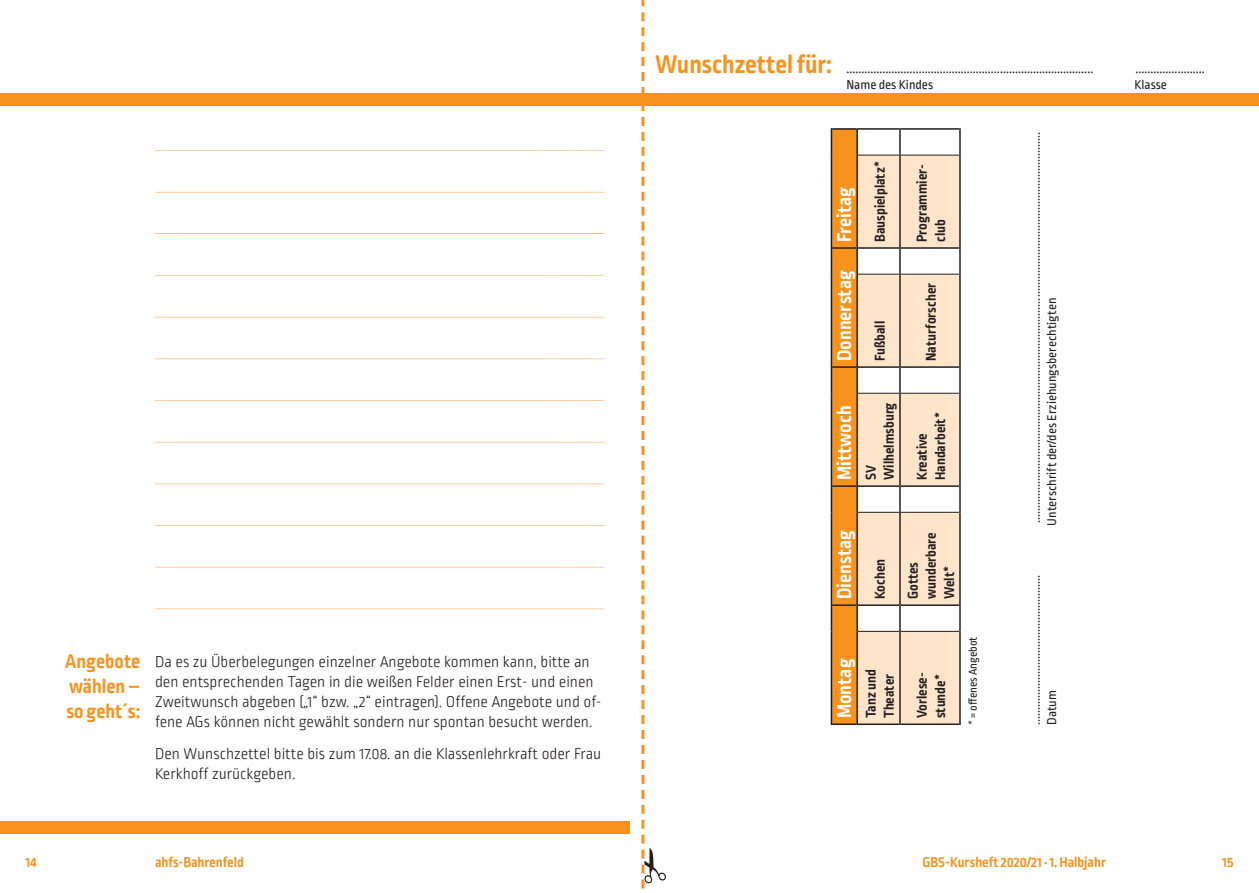
<style>
.page{position:relative;width:1259px;height:893px;background:#fff}
.page>*{position:absolute;margin:0;border:0;box-sizing:border-box;transform-origin:0 0}
.t1{font:700 21px "Ropa Soft Pro";color:#fff}
.t2{font:700 21px/25.2px "Ropa Soft Pro";color:#f7931d;text-align:justify}
.t3{font:300 16.5px/19.8px "Ropa Soft Pro";color:#231f20}
.t4{font:700 15px/18px "Ropa Soft Pro";color:#231f20}
.t5{font:700 15px "Ropa Soft Pro";color:#f7931d}
.t6{font:13.5px "Ropa Soft Pro";color:#231f20}
.t7{font:12px "Ropa Soft Pro";color:#231f20}
.s1{font-weight:700;font-size:27px;color:#f7931d}
</style>
<div class="page">
<svg style="left:0;top:93px;width:602px;height:741px"></svg>
<div style="left:836px;top:129px;width:123px;height:596px;background:#fee5ca"></div>
<svg style="left:832px;top:130px;width:24px;height:593px"></svg>
<svg style="left:858px;top:130px;width:101px;height:501px"></svg>
<hr style="left:899px;top:632px;width:1px;height:93px;background:#231f20">
<svg style="left:899px;top:605px;width:1px;height:26px"></svg>
<hr style="left:899px;top:513px;width:1px;height:92px;background:#231f20">
<svg style="left:899px;top:486px;width:1px;height:26px"></svg>
<hr style="left:899px;top:394px;width:1px;height:92px;background:#231f20">
<svg style="left:899px;top:367px;width:1px;height:26px"></svg>
<hr style="left:899px;top:275px;width:1px;height:92px;background:#231f20">
<svg style="left:899px;top:248px;width:1px;height:26px"></svg>
<hr style="left:899px;top:155px;width:1px;height:93px;background:#231f20">
<svg style="left:899px;top:128px;width:1px;height:27px"></svg>
<hr style="left:959px;top:631px;width:1px;height:94px;background:#231f20">
<svg style="left:959px;top:605px;width:1px;height:26px"></svg>
<hr style="left:959px;top:512px;width:1px;height:93px;background:#231f20">
<svg style="left:959px;top:486px;width:1px;height:26px"></svg>
<hr style="left:959px;top:393px;width:1px;height:93px;background:#231f20">
<svg style="left:959px;top:367px;width:1px;height:26px"></svg>
<hr style="left:959px;top:274px;width:1px;height:93px;background:#231f20">
<svg style="left:959px;top:248px;width:1px;height:26px"></svg>
<hr style="left:959px;top:155px;width:1px;height:93px;background:#231f20">
<svg style="left:959px;top:128px;width:1px;height:27px"></svg>
<hr style="left:858px;top:128px;width:41px;height:2px;background:#231f20">
<hr style="left:900px;top:128px;width:59px;height:2px;background:#231f20">
<hr style="left:830px;top:631px;width:2px;height:94px;background:#231f20">
<hr style="left:832px;top:723px;width:24px;height:2px;background:#231f20">
<hr style="left:830px;top:605px;width:2px;height:26px;background:#231f20">
<hr style="left:830px;top:512px;width:2px;height:93px;background:#231f20">
<hr style="left:830px;top:486px;width:2px;height:26px;background:#231f20">
<hr style="left:830px;top:393px;width:2px;height:93px;background:#231f20">
<hr style="left:830px;top:367px;width:2px;height:26px;background:#231f20">
<hr style="left:830px;top:274px;width:2px;height:93px;background:#231f20">
<hr style="left:830px;top:248px;width:2px;height:26px;background:#231f20">
<hr style="left:830px;top:155px;width:2px;height:93px;background:#231f20">
<hr style="left:830px;top:128px;width:2px;height:27px;background:#231f20">
<hr style="left:832px;top:128px;width:24px;height:2px;background:#231f20">
<hr style="left:832px;top:604px;width:24px;height:2px;background:#231f20">
<hr style="left:832px;top:485px;width:24px;height:2px;background:#231f20">
<hr style="left:832px;top:366px;width:24px;height:2px;background:#231f20">
<hr style="left:832px;top:247px;width:24px;height:2px;background:#231f20">
<hr style="left:856px;top:631px;width:2px;height:94px;background:#231f20">
<hr style="left:856px;top:605px;width:2px;height:26px;background:#231f20">
<hr style="left:856px;top:512px;width:2px;height:93px;background:#231f20">
<hr style="left:856px;top:486px;width:2px;height:26px;background:#231f20">
<hr style="left:856px;top:393px;width:2px;height:93px;background:#231f20">
<hr style="left:856px;top:367px;width:2px;height:26px;background:#231f20">
<hr style="left:856px;top:274px;width:2px;height:93px;background:#231f20">
<hr style="left:856px;top:248px;width:2px;height:26px;background:#231f20">
<hr style="left:856px;top:155px;width:2px;height:93px;background:#231f20">
<hr style="left:856px;top:128px;width:2px;height:27px;background:#231f20">
<hr style="left:858px;top:723px;width:41px;height:2px;background:#231f20">
<hr style="left:858px;top:604px;width:41px;height:2px;background:#231f20">
<hr style="left:900px;top:723px;width:59px;height:2px;background:#231f20">
<hr style="left:900px;top:604px;width:59px;height:2px;background:#231f20">
<hr style="left:858px;top:631px;width:42px;height:1px;background:#231f20">
<hr style="left:900px;top:631px;width:59px;height:1px;background:#231f20">
<hr style="left:858px;top:512px;width:42px;height:1px;background:#231f20">
<hr style="left:900px;top:512px;width:59px;height:1px;background:#231f20">
<hr style="left:858px;top:485px;width:41px;height:2px;background:#231f20">
<hr style="left:858px;top:366px;width:41px;height:2px;background:#231f20">
<hr style="left:900px;top:485px;width:59px;height:2px;background:#231f20">
<hr style="left:900px;top:366px;width:59px;height:2px;background:#231f20">
<hr style="left:858px;top:393px;width:42px;height:1px;background:#231f20">
<hr style="left:900px;top:393px;width:59px;height:1px;background:#231f20">
<hr style="left:858px;top:274px;width:42px;height:1px;background:#231f20">
<hr style="left:900px;top:274px;width:59px;height:1px;background:#231f20">
<hr style="left:858px;top:247px;width:41px;height:2px;background:#231f20">
<hr style="left:900px;top:247px;width:59px;height:2px;background:#231f20">
<hr style="left:858px;top:155px;width:42px;height:1px;background:#231f20">
<hr style="left:900px;top:155px;width:59px;height:1px;background:#231f20">
<svg style="left:641px;top:0;width:25px;height:889px"></svg>
<div style="left:0;top:94px;width:1259px;height:12px;background:#f7931d"></div>
<div style="left:0;top:821px;width:629px;height:12px;background:#f7931d"></div>
<hr style="left:570px;top:150px;width:34px;height:1px;background:#fcc180">
<hr style="left:536px;top:150px;width:33px;height:1px;background:#fcc180">
<hr style="left:155px;top:150px;width:382px;height:1px;background:#fcc180">
<hr style="left:567px;top:192px;width:37px;height:1px;background:#fcc180">
<hr style="left:518px;top:192px;width:38px;height:1px;background:#fcc180">
<svg style="left:555px;top:192px;width:12px;height:1px"></svg>
<hr style="left:155px;top:192px;width:363px;height:1px;background:#fcc180">
<hr style="left:567px;top:234px;width:37px;height:1px;background:#fcc180">
<hr style="left:155px;top:234px;width:412px;height:1px;background:#fcc180">
<svg style="left:155px;top:275px;width:449px;height:1px"></svg>
<svg style="left:155px;top:317px;width:449px;height:1px"></svg>
<svg style="left:155px;top:358px;width:449px;height:1px"></svg>
<hr style="left:515px;top:400px;width:34px;height:1px;background:#fcc180">
<svg style="left:549px;top:400px;width:55px;height:1px"></svg>
<hr style="left:155px;top:400px;width:360px;height:1px;background:#fcc180">
<hr style="left:524px;top:442px;width:47px;height:1px;background:#fcc180">
<svg style="left:571px;top:442px;width:33px;height:1px"></svg>
<hr style="left:155px;top:442px;width:369px;height:1px;background:#fcc180">
<svg style="left:155px;top:483px;width:449px;height:1px"></svg>
<svg style="left:155px;top:525px;width:449px;height:1px"></svg>
<svg style="left:155px;top:567px;width:449px;height:1px"></svg>
<svg style="left:155px;top:608px;width:449px;height:1px"></svg>
<p class="t6" style="left:655px;top:61px;width:440px"><span class="s1">Wunschzettel für:</span> ..................................................................................</p>
<p class="t6" style="left:1135px;top:61px;width:71px">.......................</p>
<p class="t6" style="left:846px;top:78px;width:88px">Name des Kindes</p>
<p class="t6" style="left:1134px;top:78px;width:34px">Klasse</p>
<h1 class="t2" style="left:65px;top:649px;width:77px">Angebote wählen – so geht´s:</h1>
<p class="t3" style="left:155px;top:653px;width:448px">Da es zu Überbelegungen einzelner Angebote kommen kann, bitte an den entsprechenden Tagen in die weißen Felder einen Erst- und einen Zweitwunsch abgeben („1“ bzw. „2“ eintragen). Offene Angebote und of&shy;fene AGs können nicht gewählt sondern nur spontan besucht werden.</p>
<p class="t3" style="left:155px;top:745px;width:448px">Den Wunschzettel bitte bis zum 17.08. an die Klassenlehrkraft oder Frau<br>Kerkhoff zurückgeben.</p>
<h1 class="t1" style="left:832px;top:242px;width:57px;rotate:-90deg">Freitag</h1>
<h1 class="t1" style="left:832px;top:361px;width:92px;rotate:-90deg">Donnerstag</h1>
<p class="t4" style="left:872px;top:242px;width:82px;rotate:-90deg">Bauspielplatz*</p>
<p class="t4" style="left:872px;top:361px;width:42px;rotate:-90deg">Fußball</p>
<h1 class="t1" style="left:832px;top:480px;width:76px;rotate:-90deg">Mittwoch</h1>
<p class="t4" style="left:863px;top:480px;width:79px;rotate:-90deg">SV<br>Wilhelmsburg</p>
<p class="t4" style="left:914px;top:242px;width:79px;rotate:-90deg">Programmier&shy;club</p>
<p class="t4" style="left:923px;top:361px;width:79px;rotate:-90deg">Naturforscher</p>
<p class="t4" style="left:914px;top:480px;width:69px;rotate:-90deg">Kreative<br>Handarbeit*</p>
<h1 class="t1" style="left:832px;top:599px;width:71px;rotate:-90deg">Dienstag</h1>
<p class="t4" style="left:872px;top:599px;width:42px;rotate:-90deg">Kochen</p>
<p class="t4" style="left:905px;top:599px;width:68px;rotate:-90deg">Gottes wunderbare<br>Welt*</p>
<h1 class="t1" style="left:832px;top:718px;width:61px;rotate:-90deg">Montag</h1>
<p class="t4" style="left:863px;top:718px;width:50px;rotate:-90deg">Tanz und<br>Theater</p>
<p class="t4" style="left:914px;top:718px;width:47px;rotate:-90deg">Vorlese&shy;stunde*</p>
<p class="t7" style="left:966px;top:725px;width:90px;rotate:-90deg">* = offenes Angebot</p>
<p class="t6" style="left:1028px;top:523px;width:393px;rotate:-90deg">..................................................................................................................................</p>
<p class="t6" style="left:1044px;top:525px;width:229px;rotate:-90deg">Unterschrift der/des Erziehungsberechtigten</p>
<p class="t6" style="left:1028px;top:725px;width:152px;rotate:-90deg">..................................................</p>
<p class="t6" style="left:1044px;top:725px;width:36px;rotate:-90deg">Datum</p>
<p class="t5" style="left:26px;top:854px;width:13px">14</p>
<p class="t5" style="left:155px;top:854px;width:90px">ahfs-Bahrenfeld</p>
<p class="t5" style="left:922px;top:854px;width:185px">GBS-Kursheft 2020/21 · 1. Halbjahr</p>
<p class="t5" style="left:1222px;top:854px;width:13px">15</p>
</div>
